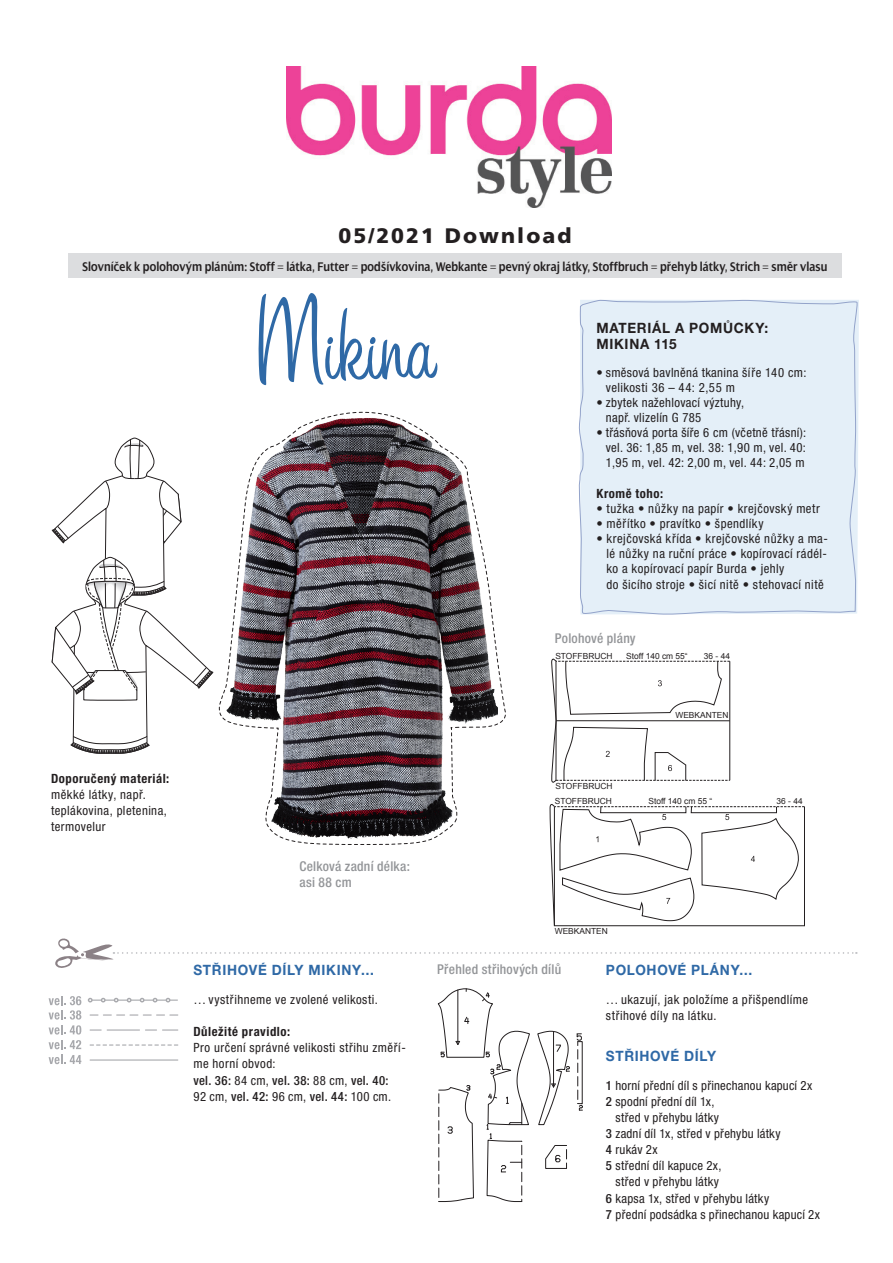
<style>
.page{position:relative;width:893px;height:1263px;background:#fff}
.page>*{position:absolute;margin:0;border:0;box-sizing:border-box;transform-origin:0 0}
.NS__H1_-_HV{font:122.85px "Sign Painter House Casual";letter-spacing:.005em;color:#2f69a6;scale:.94 1}
._01_Download-Schnitt{font:900 21px "Frutiger CE";letter-spacing:.1em;color:#231f20}
.NS__H3_-_blau_HV{font:700 14.25px "Helvetica Neue CE";letter-spacing:.055em;color:#2f69a6;scale:.95 1}
.NS__H3_-_black_HV{font:700 14.25px/16.5px "Helvetica Neue CE";letter-spacing:.055em;color:#231f20;scale:.95 1}
.t1{font:600 13.5px "Dialog LTCE";letter-spacing:.01em;color:#231f20;scale:.85 1}
.NS__Einteilung_-_HV{font:500 condensed 13.5px "Helvetica Neue CE";letter-spacing:.015em;color:#939598}
.NS__LT_-_HV{font:12.75px/16.2px "Helvetica Neue Cond CE";letter-spacing:.03em;color:#231f20}
.Einkauf__LT_-_HV{font:12.75px/15px "Helvetica Neue Cond CE";letter-spacing:.03em;color:#231f20}
.NS__LT_-_HV-2{font:700 12.75px "Helvetica Neue Cond CE";letter-spacing:.04em;color:#231f20}
.Einkauf__LT_-_HV-2{font:700 12.75px "Helvetica Neue Cond CE";letter-spacing:.045em;color:#231f20}
.t2{font:8.4px "Arial";color:#231f20}
.s1{font-weight:700}
.s2{font-family:"Helvetica Neue CE";font-weight:500;font-stretch:condensed}
</style>
<div class="page">
<img style="left:286px;top:67px;width:325px;height:140px">
<div style="left:68px;top:254px;width:774px;height:24px;background:#dcdddf"></div>
<svg style="left:55px;top:938px;width:802px;height:30px"></svg>
<svg style="left:578px;top:300px;width:280px;height:394px"></svg>
<svg style="left:90px;top:1029px;width:88px;height:1px"></svg>
<hr style="left:90px;top:1059px;width:88px;height:1px;background:#a8a9ad">
<svg style="left:90px;top:1044px;width:88px;height:1px"></svg>
<svg style="left:90px;top:1014px;width:88px;height:1px"></svg>
<svg style="left:49px;top:996px;width:32px;height:23px"></svg>
<svg style="left:49px;top:1025px;width:32px;height:9px"></svg>
<svg style="left:49px;top:1040px;width:32px;height:9px"></svg>
<svg style="left:49px;top:1055px;width:32px;height:9px"></svg>
<svg style="left:88px;top:998px;width:90px;height:4px"></svg>
<svg style="left:551px;top:657px;width:179px;height:126px"></svg>
<svg style="left:549px;top:804px;width:255px;height:122px"></svg>
<svg style="left:51px;top:411px;width:455px;height:434px"></svg>
<svg style="left:437px;top:988px;width:93px;height:214px"></svg>
<svg style="left:576px;top:1033px;width:7px;height:78px"></svg>
<svg style="left:545px;top:1145px;width:22px;height:24px"></svg>
<svg style="left:537px;top:1030px;width:33px;height:95px"></svg>
<p class="_01_Download-Schnitt" style="left:338px;top:224px;width:234px">05/2021 Download</p>
<p class="t1" style="left:83px;top:259px;width:878px">Slovníček k polohovým plánům: Stoff = látka, Futter = podšívkovina, Webkante = pevný okraj látky, Stoffbruch = přehyb látky, Strich = směr vlasu</p>
<p class="NS__LT_-_HV" style="left:51px;top:770px;width:120px"><span class="s1">Doporučený materiál: </span>měkké látky, např. teplákovina, pletenina, termovelur</p>
<p class="NS__H1_-_HV" style="left:255px;top:273px;width:192px">Mikina</p>
<p class="NS__Einteilung_-_HV" style="left:299px;top:858px;width:112px">Celková zadní délka:</p>
<p class="NS__Einteilung_-_HV" style="left:299px;top:875px;width:54px">asi 88 cm</p>
<p class="NS__H3_-_black_HV" style="left:596px;top:319px;width:182px">MATERIÁL A POMŮCKY:<br>MIKINA 115</p>
<p class="Einkauf__LT_-_HV" style="left:606px;top:365px;width:202px;text-indent:-9px">• směsová bavlněná tkanina šíře 140 cm: velikosti 36 – 44: 2,55 m</p>
<p class="Einkauf__LT_-_HV" style="left:606px;top:395px;width:140px;text-indent:-9px">• zbytek nažehlovací výztuhy, např. vlizelín G 785</p>
<p class="Einkauf__LT_-_HV" style="left:606px;top:425px;width:202px;text-align:justify;text-indent:-9px">• třásňová porta šíře 6 cm (včetně třásní): vel. 36: 1,85 m, vel. 38: 1,90 m, vel. 40:<br>1,95 m, vel. 42: 2,00 m, vel. 44: 2,05 m</p>
<p class="Einkauf__LT_-_HV-2" style="left:596px;top:486px;width:68px">Kromě toho:</p>
<p class="Einkauf__LT_-_HV" style="left:596px;top:501px;width:225px">• tužka • nůžky na papír • krejčovský metr</p>
<p class="Einkauf__LT_-_HV" style="left:596px;top:516px;width:169px">• měřítko • pravítko • špendlíky</p>
<p class="Einkauf__LT_-_HV" style="left:607px;top:531px;width:223px;text-indent:-10px">• krejčovská křída • krejčovské nůžky a ma&shy;lé nůžky na ruční práce • kopírovací rádél&shy;ko a kopírovací papír Burda • jehly<br>do šicího stroje • šicí nitě • stehovací nitě</p>
<p class="NS__Einteilung_-_HV" style="left:555px;top:631px;width:82px">Polohové plány</p>
<p class="t2" style="left:555px;top:650px;width:59px">STOFFBRUCH</p>
<p class="t2" style="left:626px;top:650px;width:63px">Stoff 140 cm 55“</p>
<p class="t2" style="left:704px;top:650px;width:28px">36 - 44</p>
<p class="t2" style="left:555px;top:780px;width:59px">STOFFBRUCH</p>
<p class="t2" style="left:675px;top:710px;width:55px">WEBKANTEN</p>
<p class="t2" style="left:555px;top:796px;width:59px">STOFFBRUCH</p>
<p class="t2" style="left:648px;top:796px;width:65px">Stoff 140 cm 55 “</p>
<p class="t2" style="left:776px;top:796px;width:28px">36 - 44</p>
<p class="t2" style="left:555px;top:926px;width:55px">WEBKANTEN</p>
<p class="NS__H3_-_blau_HV" style="left:193px;top:962px;width:192px">STŘIHOVÉ DÍLY MIKINY…</p>
<p class="NS__LT_-_HV" style="left:193px;top:991px;width:186px">… vystřihneme ve zvolené velikosti.</p>
<p class="NS__LT_-_HV-2" style="left:193px;top:1024px;width:98px">Důležité pravidlo:</p>
<p class="NS__LT_-_HV" style="left:193px;top:1040px;width:214px">Pro určení správné velikosti střihu změří&shy;me horní obvod:<br><span class="s2">vel. 36:</span> 84 cm, <span class="s2">vel. 38:</span> 88 cm, <span class="s2">vel. 40:<br></span>92 cm, <span class="s2">vel. 42:</span> 96 cm, <span class="s2">vel. 44:</span> 100 cm.</p>
<p class="NS__Einteilung_-_HV" style="left:437px;top:961px;width:126px">Přehled střihových dílů</p>
<p class="NS__H3_-_blau_HV" style="left:606px;top:962px;width:156px">POLOHOVÉ PLÁNY…</p>
<p class="NS__LT_-_HV" style="left:606px;top:991px;width:204px">… ukazují, jak položíme a přišpendlíme střihové díly na látku.</p>
<p class="NS__H3_-_blau_HV" style="left:606px;top:1048px;width:117px">STŘIHOVÉ DÍLY</p>
<p class="NS__LT_-_HV" style="left:606px;top:1077px;width:208px"><span class="s2">1</span> horní přední díl s přinechanou kapucí 2x</p>
<p class="NS__LT_-_HV" style="left:615px;top:1093px;width:105px;text-indent:-10px"><span class="s2">2</span> spodní přední díl 1x, střed v přehybu látky</p>
<p class="NS__LT_-_HV" style="left:606px;top:1125px;width:176px"><span class="s2">3</span> zadní díl 1x, střed v přehybu látky</p>
<p class="NS__LT_-_HV" style="left:606px;top:1141px;width:53px"><span class="s2">4</span> rukáv 2x</p>
<p class="NS__LT_-_HV" style="left:606px;top:1158px;width:117px;text-align:center"><span class="s2">5</span> střední díl kapuce 2x, střed v přehybu látky</p>
<p class="NS__LT_-_HV" style="left:606px;top:1190px;width:165px"><span class="s2">6</span> kapsa 1x, střed v přehybu látky</p>
<p class="NS__LT_-_HV" style="left:606px;top:1206px;width:216px"><span class="s2">7</span> přední podsádka s přinechanou kapucí 2x</p>
</div>
